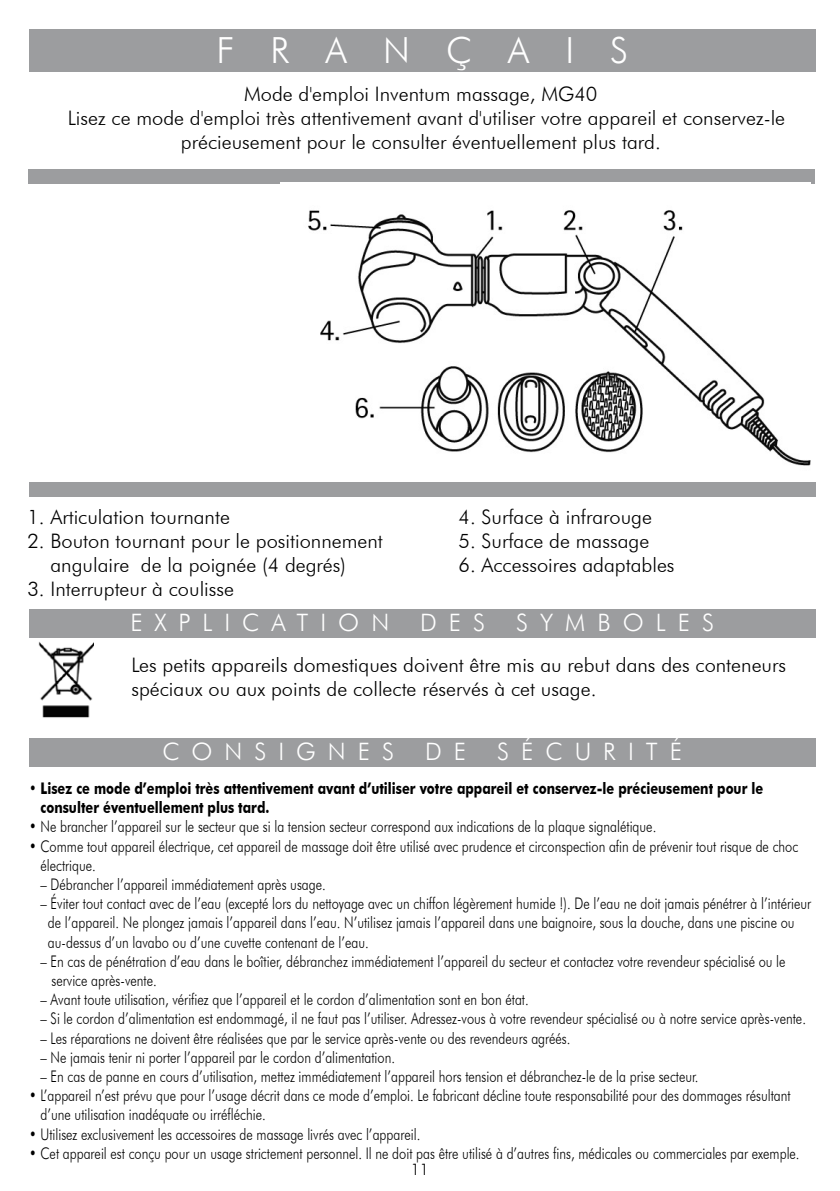
<style>
.page{position:relative;width:840px;height:1191px;background:#fff}
.page>*{position:absolute;margin:0;border:0;box-sizing:border-box;transform-origin:0 0}
.t1{font:300 36px "Futura BT";letter-spacing:1em;color:#fff}
.t2{font:300 24px "Futura BT";letter-spacing:.5em;color:#fff}
.t3{font:300 20px/24px "Futura BT";color:#000}
.t4{font:300 16px/19.2px "Futura BT";color:#000;scale:.8 1}
.t5{font:700 16px/19.2px "Futura BT";color:#000;scale:.8 1}
.t6{font:300 16px "Futura BT";color:#000}
</style>
<div class="page">
<div style="left:29px;top:29px;width:785px;height:42px;background:#9c9d9f"></div>
<div style="left:29px;top:738px;width:785px;height:28px;background:#9c9d9f"></div>
<img style="left:38px;top:642px;width:56px;height:76px">
<div style="left:29px;top:609px;width:785px;height:28px;background:#9c9d9f"></div>
<div style="left:29px;top:170px;width:785px;height:14px;background:#9c9d9f"></div>
<img style="left:280px;top:182px;width:530px;height:284px">
<div style="left:29px;top:482px;width:785px;height:14px;background:#9c9d9f"></div>
<h1 class="t1" style="left:216px;top:28px;width:413px">FRANÇAIS</h1>
<p class="t3" style="left:68px;top:82px;width:718px;text-align:center">Mode d'emploi Inventum massage, MG40<br>Lisez ce mode d'emploi très attentivement avant d'utiliser votre appareil et conservez-le précieusement pour le consulter éventuellement plus tard.</p>
<p class="t3" style="left:27px;top:504px;width:204px">1. Articulation tournante</p>
<p class="t3" style="left:50px;top:528px;width:334px;text-indent:-23px">2. Bouton tournant pour le positionnement angulaire de la poignée (4 degrés)</p>
<p class="t3" style="left:27px;top:576px;width:208px">3. Interrupteur à coulisse</p>
<p class="t3" style="left:458px;top:504px;width:195px">4. Surface à infrarouge</p>
<p class="t3" style="left:458px;top:528px;width:192px">5. Surface de massage</p>
<p class="t3" style="left:458px;top:552px;width:217px">6. Accessoires adaptables</p>
<h2 class="t2" style="left:130px;top:608px;width:260px">EXPLICATION</h2>
<h2 class="t2" style="left:420px;top:608px;width:66px">DES</h2>
<h2 class="t2" style="left:516px;top:608px;width:199px">SYMBOLES</h2>
<p class="t3" style="left:131px;top:653px;width:656px">Les petits appareils domestiques doivent être mis au rebut dans des conteneurs spéciaux ou aux points de collecte réservés à cet usage.</p>
<h2 class="t2" style="left:162px;top:737px;width:233px">CONSIGNES</h2>
<h2 class="t2" style="left:425px;top:737px;width:43px">D E</h2>
<h2 class="t2" style="left:497px;top:737px;width:186px">SÉCURITÉ</h2>
<p class="t5" style="left:40px;top:778px;width:904px;text-indent:-11px">• Lisez ce mode d’emploi très attentivement avant d’utiliser votre appareil et conservez-le précieusement pour le consulter éventuellement plus tard.</p>
<p class="t4" style="left:29px;top:817px;width:785px">• Ne brancher l’appareil sur le secteur que si la tension secteur correspond aux indications de la plaque signalétique.</p>
<p class="t4" style="left:40px;top:836px;width:948px;text-indent:-11px">• Comme tout appareil électrique, cet appareil de massage doit être utilisé avec prudence et circonspection afin de prévenir tout risque de choc électrique.</p>
<p class="t4" style="left:40px;top:874px;width:358px">– Débrancher l’appareil immédiatement après usage.</p>
<p class="t4" style="left:48px;top:893px;width:955px;text-indent:-7px">– Éviter tout contact avec de l’eau (excepté lors du nettoyage avec un chiffon légèrement humide !). De l’eau ne doit jamais pénétrer à l’intérieur de l’appareil. Ne plongez jamais l’appareil dans l’eau. N’utilisez jamais l’appareil dans une baignoire, sous la douche, dans une piscine ou au-dessus d’un lavabo ou d’une cuvette contenant de l’eau.</p>
<p class="t4" style="left:52px;top:951px;width:918px;text-indent:-11px">– En cas de pénétration d’eau dans le boîtier, débranchez immédiatement l’appareil du secteur et contactez votre revendeur spécialisé ou le service après-vente.</p>
<p class="t4" style="left:40px;top:989px;width:611px">– Avant toute utilisation, vérifiez que l’appareil et le cordon d’alimentation sont en bon état.</p>
<p class="t4" style="left:40px;top:1009px;width:957px">– Si le cordon d’alimentation est endommagé, il ne faut pas l’utiliser. Adressez-vous à votre revendeur spécialisé ou à notre service après-vente.</p>
<p class="t4" style="left:40px;top:1028px;width:663px">– Les réparations ne doivent être réalisées que par le service après-vente ou des revendeurs agréés.</p>
<p class="t4" style="left:40px;top:1047px;width:444px">– Ne jamais tenir ni porter l’appareil par le cordon d’alimentation.</p>
<p class="t4" style="left:40px;top:1066px;width:823px">– En cas de panne en cours d’utilisation, mettez immédiatement l’appareil hors tension et débranchez-le de la prise secteur.</p>
<p class="t4" style="left:40px;top:1085px;width:938px;text-indent:-11px">• L’appareil n’est prévu que pour l’usage décrit dans ce mode d’emploi. Le fabricant décline toute responsabilité pour des dommages résultant d’une utilisation inadéquate ou irréfléchie.</p>
<p class="t4" style="left:29px;top:1124px;width:490px">• Utilisez exclusivement les accessoires de massage livrés avec l’appareil.</p>
<p class="t4" style="left:29px;top:1143px;width:964px">• Cet appareil est conçu pour un usage strictement personnel. Il ne doit pas être utilisé à d’autres fins, médicales ou commerciales par exemple.</p>
<p class="t6" style="left:410px;top:1159px;width:20px">11</p>
</div>
